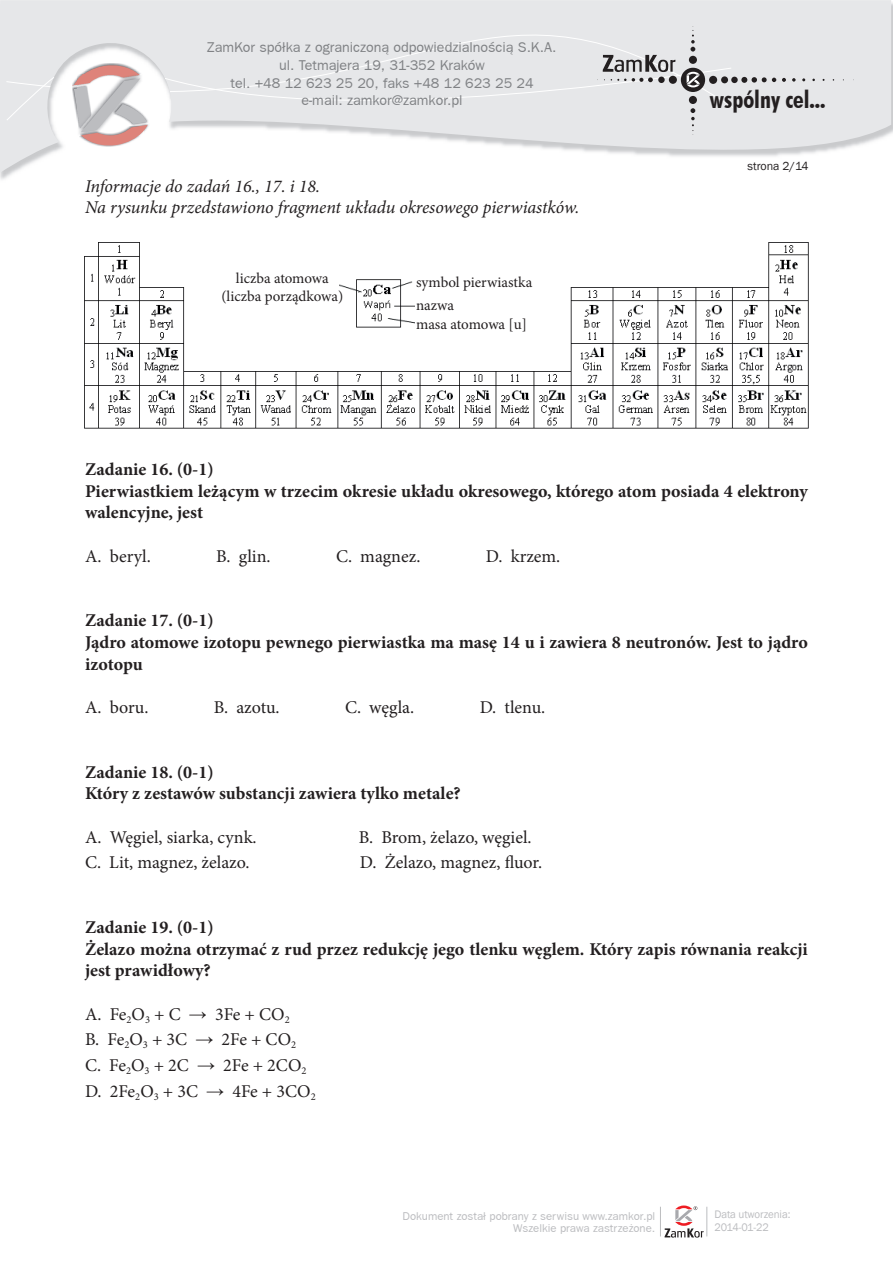
<style>
.page{position:relative;width:893px;height:1263px;background:#fff}
.page>*{position:absolute;margin:0;border:0;box-sizing:border-box;transform-origin:0 0}
.t1{font:700 condensed 24.45px "Futura BT";color:#231f20}
.t2{font:700 18px/21.6px "Minion Pro";color:#231f20}
.t3{font:18px/25.8px "Minion Pro";color:#231f20}
.t4{font:italic 18px/21.6px "Minion Pro";letter-spacing:-.005em;color:#231f20}
.t5{font:15px/18px "Minion Pro";color:#231f20;text-align:center}
.t6{font:14.25px/18px "Frankfurt Gothic";color:#808285;text-align:center}
.t7{font:12px "Franklin Gothic";color:#231f20}
.t8{font:11.4px/12.6px "Frankfurt Gothic";color:#bcbdc0;text-align:right}
.t9{font:11.25px/13.5px "Franklin Gothic";letter-spacing:-.01em;color:#bcbdc0}
.s1{font-family:"Times New Roman"}
</style>
<div class="page">
<svg style="left:0;top:0;width:891px;height:180px;fill:#edeeef"></svg>
<div style="left:6px;top:0;width:727px;height:108px;background:#e6e7e9"></div>
<div style="left:731px;top:77px;width:7px;height:6px;background:#231f20;border-radius:50%"></div>
<svg style="left:741px;top:77px;width:35px;height:6px"></svg>
<svg style="left:782px;top:78px;width:4px;height:4px"></svg>
<svg style="left:792px;top:78px;width:4px;height:4px"></svg>
<svg style="left:6px;top:26px;width:726px;height:122px;background:#e5e5e6"></svg>
<svg style="left:660px;top:1205px;width:47px;height:32px"></svg>
<img style="left:84px;top:242px;width:725px;height:187px">
<p class="t6" style="left:207px;top:38px;width:351px">ZamKor spółka z ograniczoną odpowiedzialnością S.K.A. ul. Tetmajera 19, 31-352 Kraków<br>tel. +48 12 623 25 20, faks +48 12 623 25 24<br>e-mail: zamkor@zamkor.pl</p>
<p class="t4" style="left:85px;top:175px;width:496px">Informacje do zadań 16., 17. i 18.<br>Na rysunku przedstawiono fragment układu okresowego pierwiastków.</p>
<p class="t5" style="left:221px;top:269px;width:124px">liczba atomowa (liczba porządkowa)</p>
<p class="t5" style="left:416px;top:270px;width:118px;line-height:23.4px;text-align:left">symbol pierwiastka nazwa</p>
<p class="t5" style="left:416px;top:316px;width:112px">masa atomowa [u]</p>
<h1 class="t1" style="left:710px;top:84px;width:117px">wspólny cel...</h1>
<p class="t7" style="left:747px;top:159px;width:63px">strona 2/14</p>
<p class="t2" style="left:85px;top:458px;width:724px">Zadanie 16. (0-1)<br>Pierwiastkiem leżącym w trzecim okresie układu okresowego, którego atom posiada 4 elektrony walencyjne, jest</p>
<p class="t3" style="left:85px;top:543px;width:67px">A. beryl.</p>
<p class="t3" style="left:216px;top:543px;width:56px">B. glin.</p>
<p class="t3" style="left:336px;top:543px;width:86px">C. magnez.</p>
<p class="t3" style="left:486px;top:543px;width:76px">D. krzem.</p>
<p class="t2" style="left:85px;top:610px;width:724px">Zadanie 17. (0-1)<br>Jądro atomowe izotopu pewnego pierwiastka ma masę 14 u i zawiera 8 neutronów. Jest to jądro izotopu</p>
<p class="t3" style="left:85px;top:694px;width:65px">A. boru.</p>
<p class="t3" style="left:214px;top:694px;width:67px">B. azotu.</p>
<p class="t3" style="left:345px;top:694px;width:71px">C. węgla.</p>
<p class="t3" style="left:480px;top:694px;width:67px">D. tlenu.</p>
<p class="t2" style="left:85px;top:761px;width:377px">Zadanie 18. (0-1)<br>Który z zestawów substancji zawiera tylko metale?</p>
<p class="t3" style="left:85px;top:824px;width:173px">A. Węgiel, siarka, cynk.</p>
<p class="t3" style="left:359px;top:824px;width:174px">B. Brom, żelazo, węgiel.</p>
<p class="t3" style="left:85px;top:850px;width:166px">C. Lit, magnez, żelazo.</p>
<p class="t3" style="left:360px;top:850px;width:184px">D. Żelazo, magnez, uor.</p>
<p class="t2" style="left:85px;top:916px;width:724px">Zadanie 19. (0-1)<br>Żelazo można otrzymać z rud przez redukcję jego tlenku węglem. Który zapis równania reakcji jest prawidłowy?</p>
<p class="t3" style="left:85px;top:1001px;width:232px">A. Fe<sub>2</sub>O<sub>3</sub> + C <span class="s1">→</span> 3Fe + CO<sub>2<br></sub>B. Fe<sub>2</sub>O<sub>3</sub> + 3C <span class="s1">→</span> 2Fe + CO<sub>2<br></sub>C. Fe<sub>2</sub>O<sub>3</sub> + 2C <span class="s1">→</span> 2Fe + 2CO<sub>2<br></sub>D. 2Fe<sub>2</sub>O<sub>3</sub> + 3C <span class="s1">→</span> 4Fe + 3CO<sub>2</sub></p>
<p class="t8" style="left:403px;top:1209px;width:254px">Dokument zosta³ pobrany z serwisu www.zamkor.pl<br>Wszelkie prawa zastrze¿one.</p>
<p class="t9" style="left:714px;top:1207px;width:77px">Data utworzenia:<br>2014-01-22</p>
</div>
